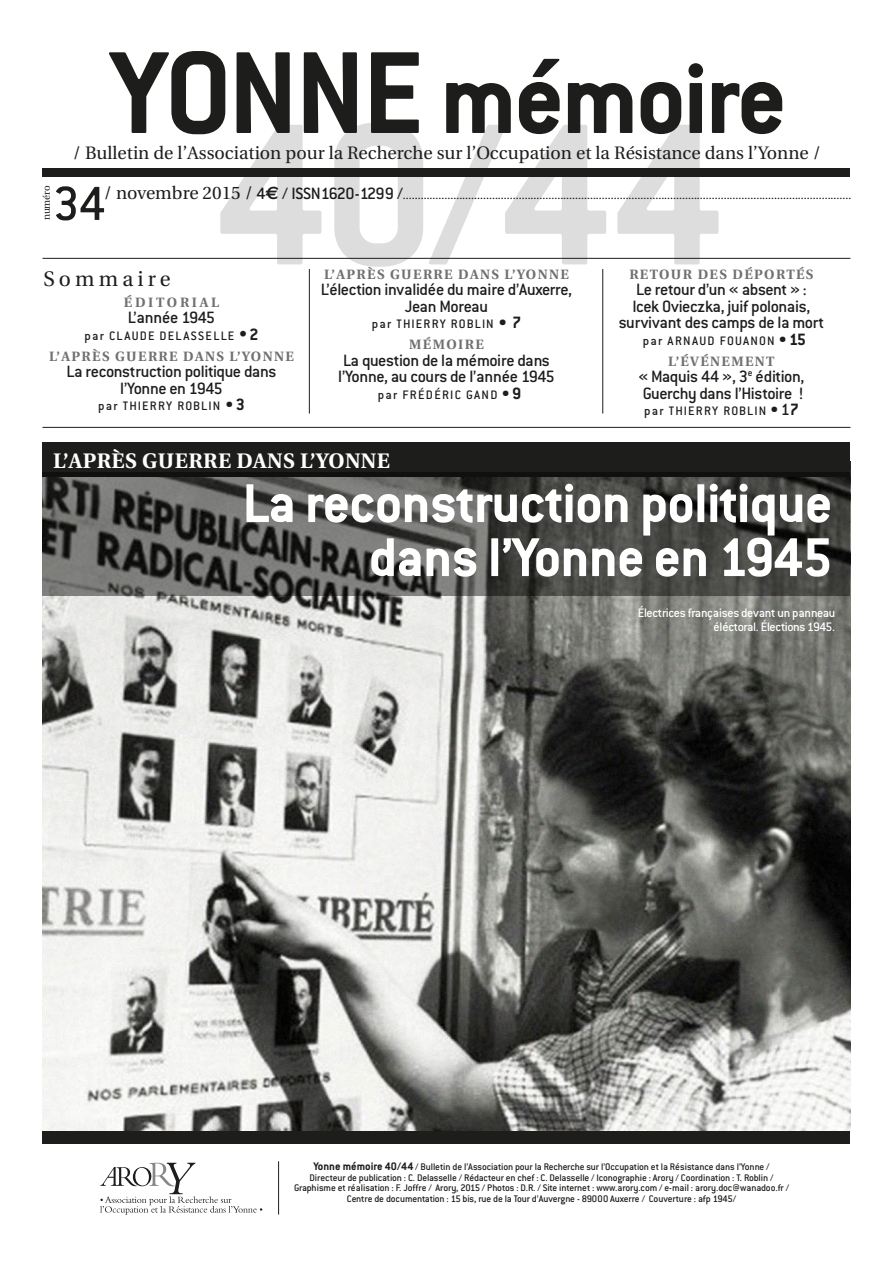
<style>
.page{position:relative;width:893px;height:1263px;background:#fff}
.page>*{position:absolute;margin:0;border:0;box-sizing:border-box;transform-origin:0 0}
.t1{font:700 60px/54px "Conduit ITC";letter-spacing:-.02em;color:#fff;text-align:right}
.t2{font:500 52.5px "Conduit ITC";color:#1d1d1b}
.t3{font:700 21px "Utopia";letter-spacing:.02em;color:#fff}
.t4{font:21px "Utopia";letter-spacing:.2em;color:#1d1d1b}
.t5{font:500 18px/16.5px "Conduit ITC";letter-spacing:-.025em;color:#1d1d1b;text-align:center}
.t6{font:18px "Utopia";color:#1d1d1b}
.t7{font:700 18px "Conduit ITC";color:#1d1d1b}
.t8{font:500 13.5px "Conduit ITC";letter-spacing:.1em;color:#1d1d1b}
.t9{font:700 13.5px "Utopia";letter-spacing:.1em;color:#70706f}
.t10{font:500 13.5px/13.5px "Conduit ITC";letter-spacing:-.025em;color:#fff;text-align:right}
.t11{font:700 13.5px "Utopia";letter-spacing:.2em;color:#70706f}
.t12{font:500 10.5px/10.5px "Conduit ITC";letter-spacing:-.015em;color:#1d1d1b;text-align:center}
.t13{font:9.75px "Utopia";color:#1d1d1b}
.s1{font-family:"Utopia";font-weight:400;font-size:18px}
.s2{font-size:18px}
.s3{font-family:"Euro Sans";font-weight:700;font-size:18px}
.s4{font-weight:700;font-size:18px}
.s5{font-weight:700}
.s6{font-weight:500}
.s7{font-weight:700;font-size:12px}
</style>
<div class="page">
<img style="left:43px;top:595px;width:807px;height:536px">
<div style="left:43px;top:442px;width:807px;height:34px;background:#1d1d1b"></div>
<svg style="left:43px;top:472px;width:807px;height:123px;background:#4d4d4a"></svg>
<div style="left:43px;top:1131px;width:807px;height:13px;background:#1d1d1b"></div>
<svg style="left:109px;top:51px;width:673px;height:83px"></svg>
<div style="left:43px;top:168px;width:807px;height:9px;background:#1d1d1b"></div>
<hr style="left:278px;top:1161px;width:1px;height:53px;background:#1d1d1b">
<svg style="left:100px;top:1163px;width:162px;height:52px"></svg>
<hr style="left:43px;top:258px;width:807px;height:1px;background:#1d1d1b">
<hr style="left:43px;top:427px;width:807px;height:1px;background:#1d1d1b">
<svg style="left:220px;top:123px;width:499px;height:144px"></svg>
<hr style="left:309px;top:269px;width:1px;height:145px;background:#1d1d1b">
<hr style="left:602px;top:269px;width:1px;height:145px;background:#1d1d1b">
<h3 class="t6" style="left:73px;top:143px;width:750px">/ Bulletin de l’Association pour la Recherche sur l’Occupation et la Résistance dans l’Yonne /</h3>
<p class="t13" style="left:41px;top:220px;width:37px;rotate:-90deg">numéro</p>
<h2 class="t2" style="left:53px;top:174px;width:54px">34</h2>
<p class="t8" style="left:104px;top:187px;width:749px"><span class="s1">/ novembre 2015 /</span> <span class="s2">4</span><span class="s3">E</span> <span class="s2">/ ISSN1620-1299 /</span>.......................................................................................................................................................</p>
<h3 class="t4" style="left:44px;top:267px;width:129px">Sommaire</h3>
<p class="t11" style="left:124px;top:294px;width:97px">ÉDITORIAL</p>
<h3 class="t5" style="left:128px;top:309px;width:89px">L’année 1945</h3>
<p class="t8" style="left:85px;top:328px;width:99px">par claude delass</p>
<p class="t8" style="left:206px;top:328px;width:54px">elle <span class="s1">•</span><span class="s4">2</span></p>
<p class="t9" style="left:49px;top:348px;width:246px">L’APRÈS GUERRE DANS L’YONNE</p>
<h3 class="t5" style="left:67px;top:363px;width:211px">La reconstruction politique dans l’Yonne en 1945</h3>
<p class="t8" style="left:98px;top:398px;width:60px">par thierry</p>
<p class="t8" style="left:177px;top:398px;width:8px">roblin</p>
<h3 class="t5" style="left:225px;top:396px;width:21px">• <span class="s5">3</span></h3>
<p class="t9" style="left:324px;top:266px;width:246px">L’APRÈS GUERRE DANS L’YONNE</p>
<h3 class="t5" style="left:321px;top:281px;width:253px">L’élection invalidée du maire d’Auxerre,<br>Jean Moreau</h3>
<p class="t8" style="left:372px;top:316px;width:60px">par thierry</p>
<p class="t8" style="left:451px;top:316px;width:8px">roblin</p>
<h3 class="t7" style="left:499px;top:312px;width:24px">• 7</h3>
<p class="t9" style="left:409px;top:337px;width:76px">MÉMOIRE</p>
<h3 class="t5" style="left:338px;top:352px;width:218px;text-align:left">La question de la mémoire dans l’Yonne, au cours de l’année 1945</h3>
<p class="t8" style="left:378px;top:387px;width:72px">par frédéric</p>
<p class="t8" style="left:466px;top:387px;width:9px">gand</p>
<h3 class="t5" style="left:502px;top:385px;width:21px">• <span class="s5">9</span></h3>
<p class="t9" style="left:629px;top:266px;width:186px">RETOUR DES DÉPORTÉS</p>
<h3 class="t5" style="left:619px;top:281px;width:207px">Le retour d’un « absent » :<br>Icek Ovieczka, juif polonais, survivant des camps de la mort</h3>
<p class="t8" style="left:643px;top:333px;width:34px">par arna</p>
<p class="t8" style="left:699px;top:333px;width:53px">ud fouanon</p>
<h3 class="t7" style="left:779px;top:328px;width:29px"><span class="s6">•</span> 15</h3>
<p class="t9" style="left:668px;top:353px;width:108px">L’ÉVÉNEMENT</p>
<h3 class="t5" style="left:638px;top:368px;width:168px;text-align:left">« Maquis 44 », 3<sup>e</sup> édition,<br>Guerchy dans l’Histoire !</h3>
<p class="t8" style="left:644px;top:403px;width:60px">par thierry</p>
<p class="t8" style="left:723px;top:403px;width:8px">roblin</p>
<h3 class="t5" style="left:770px;top:401px;width:30px">• 1<span class="s5">7</span></h3>
<h3 class="t3" style="left:53px;top:448px;width:338px">L’APRÈS GUERRE DANS L’YONNE</h3>
<h1 class="t1" style="left:242px;top:475px;width:591px">La reconstruction politique dans l’Yonne en 1945</h1>
<p class="t10" style="left:638px;top:606px;width:199px">Électrices françaises devant un panneau éléctoral. Élections 1945.</p>
<p class="t12" style="left:294px;top:1162px;width:497px"><span class="s7">Yonne mémoire 40/44</span> / Bulletin de l’Association pour la Recherche sur l’Occupation et la Résistance dans l’Yonne / Directeur de publication : C. Delasselle / Rédacteur en chef : C. Delasselle / Iconographie : Arory / Coordination : T. Roblin / Graphisme et réalisation : F. Joffre / Arory, 2015 / Photos : D.R. / Site internet : www.arory.com / e-mail : arory.doc@wanadoo.fr / Centre de documentation : 15 bis, rue de la Tour d’Auvergne - 89000 Auxerre / Couverture : afp 1945/</p>
</div>
